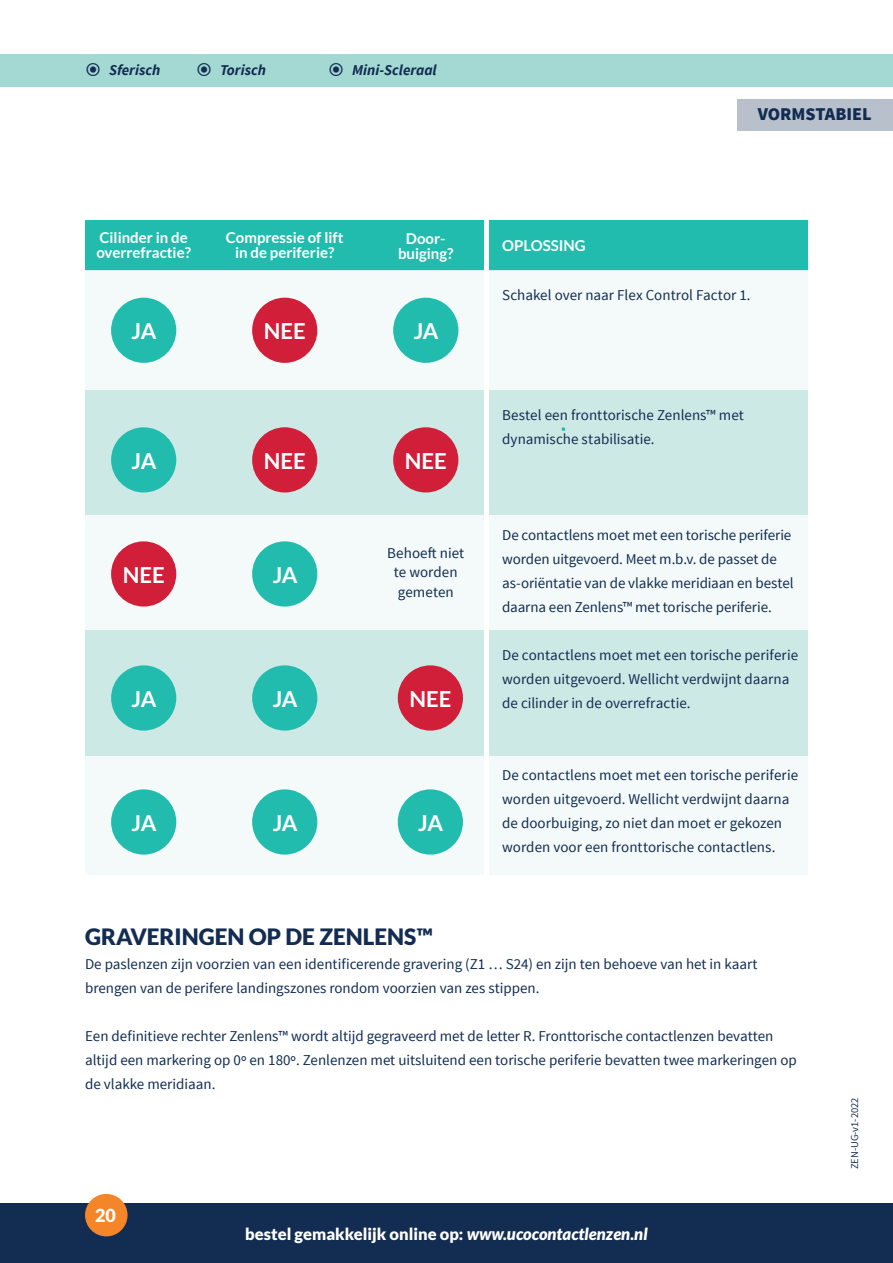
<style>
.page{position:relative;width:893px;height:1263px;background:#fff}
.page>*{position:absolute;margin:0;border:0;box-sizing:border-box;transform-origin:0 0}
.t1{font:900 22.5px "Lato";color:#132d52}
.t2{font:700 22.05px "Lato";color:#fff}
.kopje_hoofdletters_e{font:900 18px "Source Sans Pro";color:#132d52}
.t3{font:900 18px "Lato";color:#fff}
.t4{font:900 16.5px "Lato";color:#fff}
.t5{font:15px/24px "Source Sans Pro";color:#132d52}
.t6{font:700 15px/15px "Lato";color:#fff;text-align:center}
.kopje_hoofdletters_e-2{font:italic 700 15px "Source Sans Pro";color:#132d52}
.t7{font:10.5px "Source Sans Pro";color:#132d52}
.s1{font-style:italic}
</style>
<div class="page">
<div style="left:0;top:54px;width:893px;height:33px;background:#a4d9d3"></div>
<div style="left:737px;top:99px;width:156px;height:32px;background:#b8c0cb"></div>
<div style="left:85px;top:270px;width:723px;height:605px;background:#cce9e5"></div>
<div style="left:85px;top:756px;width:723px;height:119px;background:#f4faf9"></div>
<svg style="left:561px;top:427px;width:4px;height:4px"></svg>
<div style="left:85px;top:220px;width:723px;height:51px;background:#22bcae"></div>
<div style="left:484px;top:220px;width:5px;height:701px;background:#fff"></div>
<div style="left:85px;top:271px;width:723px;height:119px;background:#f4faf9"></div>
<div style="left:85px;top:516px;width:723px;height:114px;background:#f4faf9"></div>
<div style="left:111px;top:298px;width:65px;height:65px;background:#22bcae;border-radius:50%"></div>
<div style="left:252px;top:298px;width:65px;height:65px;background:#d11e39;border-radius:50%"></div>
<div style="left:393px;top:298px;width:65px;height:65px;background:#22bcae;border-radius:50%"></div>
<div style="left:111px;top:427px;width:65px;height:65px;background:#22bcae;border-radius:50%"></div>
<div style="left:252px;top:427px;width:65px;height:65px;background:#d11e39;border-radius:50%"></div>
<div style="left:393px;top:427px;width:65px;height:65px;background:#d11e39;border-radius:50%"></div>
<div style="left:111px;top:541px;width:65px;height:65px;background:#d11e39;border-radius:50%"></div>
<div style="left:252px;top:541px;width:65px;height:65px;background:#22bcae;border-radius:50%"></div>
<div style="left:111px;top:665px;width:65px;height:65px;background:#22bcae;border-radius:50%"></div>
<div style="left:398px;top:665px;width:65px;height:65px;background:#d11e39;border-radius:50%"></div>
<div style="left:252px;top:665px;width:65px;height:65px;background:#22bcae;border-radius:50%"></div>
<div style="left:111px;top:789px;width:65px;height:65px;background:#22bcae;border-radius:50%"></div>
<div style="left:252px;top:789px;width:65px;height:65px;background:#22bcae;border-radius:50%"></div>
<div style="left:398px;top:789px;width:65px;height:65px;background:#22bcae;border-radius:50%"></div>
<div style="left:0;top:1203px;width:893px;height:60px;background:#132d52"></div>
<div style="left:85px;top:1194px;width:43px;height:42px;background:#f58529;border-radius:50%"></div>
<p class="kopje_hoofdletters_e-2" style="left:109px;top:61px;width:53px">Sferisch</p>
<p class="kopje_hoofdletters_e-2" style="left:220px;top:61px;width:47px">Torisch</p>
<p class="kopje_hoofdletters_e-2" style="left:352px;top:61px;width:86px">Mini-Scleraal</p>
<p class="kopje_hoofdletters_e" style="left:758px;top:103px;width:115px">VORMSTABIEL</p>
<p class="t6" style="left:99px;top:230px;width:90px">Cilinder in de</p>
<p class="t6" style="left:96px;top:245px;width:96px">overrefractie?</p>
<p class="t6" style="left:226px;top:230px;width:119px">Compressie of lift in de periferie?</p>
<p class="t6" style="left:406px;top:231px;width:41px">Door-</p>
<p class="t6" style="left:398px;top:246px;width:57px">buiging?</p>
<p class="t2" style="left:132px;top:318px;width:26px">JA</p>
<p class="t2" style="left:264px;top:318px;width:44px">NEE</p>
<p class="t2" style="left:414px;top:318px;width:26px">JA</p>
<p class="t2" style="left:132px;top:448px;width:26px">JA</p>
<p class="t2" style="left:264px;top:448px;width:44px">NEE</p>
<p class="t2" style="left:405px;top:448px;width:44px">NEE</p>
<p class="t2" style="left:123px;top:562px;width:44px">NEE</p>
<p class="t2" style="left:273px;top:562px;width:26px">JA</p>
<p class="t5" style="left:387px;top:541px;width:79px">Behoeft niet</p>
<p class="t5" style="left:394px;top:560px;width:65px">te worden</p>
<p class="t5" style="left:398px;top:580px;width:57px">gemeten</p>
<p class="t2" style="left:132px;top:686px;width:26px">JA</p>
<p class="t2" style="left:273px;top:686px;width:26px">JA</p>
<p class="t2" style="left:409px;top:686px;width:44px">NEE</p>
<p class="t2" style="left:132px;top:810px;width:26px">JA</p>
<p class="t2" style="left:273px;top:810px;width:26px">JA</p>
<p class="t2" style="left:418px;top:810px;width:26px">JA</p>
<p class="t6" style="left:502px;top:238px;width:85px">OPLOSSING</p>
<p class="t5" style="left:502px;top:283px;width:250px">Schakel over naar Flex Control Factor 1.</p>
<p class="t5" style="left:502px;top:403px;width:243px">Bestel een fronttorische Zenlens™ met dynamische stabilisatie.</p>
<p class="t5" style="left:502px;top:523px;width:293px">De contactlens moet met een torische periferie worden uitgevoerd. Meet m.b.v. de passet de as-oriëntatie van de vlakke meridiaan en bestel daarna een Zenlens™ met torische periferie.</p>
<p class="t5" style="left:502px;top:643px;width:297px">De contactlens moet met een torische periferie worden uitgevoerd. Wellicht verdwijnt daarna de cilinder in de overrefractie.</p>
<p class="t5" style="left:502px;top:763px;width:297px">De contactlens moet met een torische periferie worden uitgevoerd. Wellicht verdwijnt daarna de doorbuiging, zo niet dan moet er gekozen worden voor een fronttorische contactlens.</p>
<p class="t1" style="left:85px;top:923px;width:349px">GRAVERINGEN OP DE ZENLENS™</p>
<p class="t5" style="left:85px;top:952px;width:674px">De paslenzen zijn voorzien van een identificerende gravering (Z1 … S24) en zijn ten behoeve van het in kaart brengen van de perifere landingszones rondom voorzien van zes stippen.</p>
<p class="t5" style="left:85px;top:1024px;width:713px">Een definitieve rechter Zenlens™ wordt altijd gegraveerd met de letter R. Fronttorische contactlenzen bevatten altijd een markering op 0º en 180º. Zenlenzen met uitsluitend een torische periferie bevatten twee markeringen op de vlakke meridiaan.</p>
<p class="t3" style="left:95px;top:1205px;width:22px">20</p>
<p class="t4" style="left:245px;top:1224px;width:404px">bestel gemakkelijk online op: <span class="s1">www.ucocontactlenzen.nl</span></p>
<p class="t7" style="left:848px;top:1169px;width:73px;rotate:-90deg">ZEN-UG-v1-2022</p>
</div>
